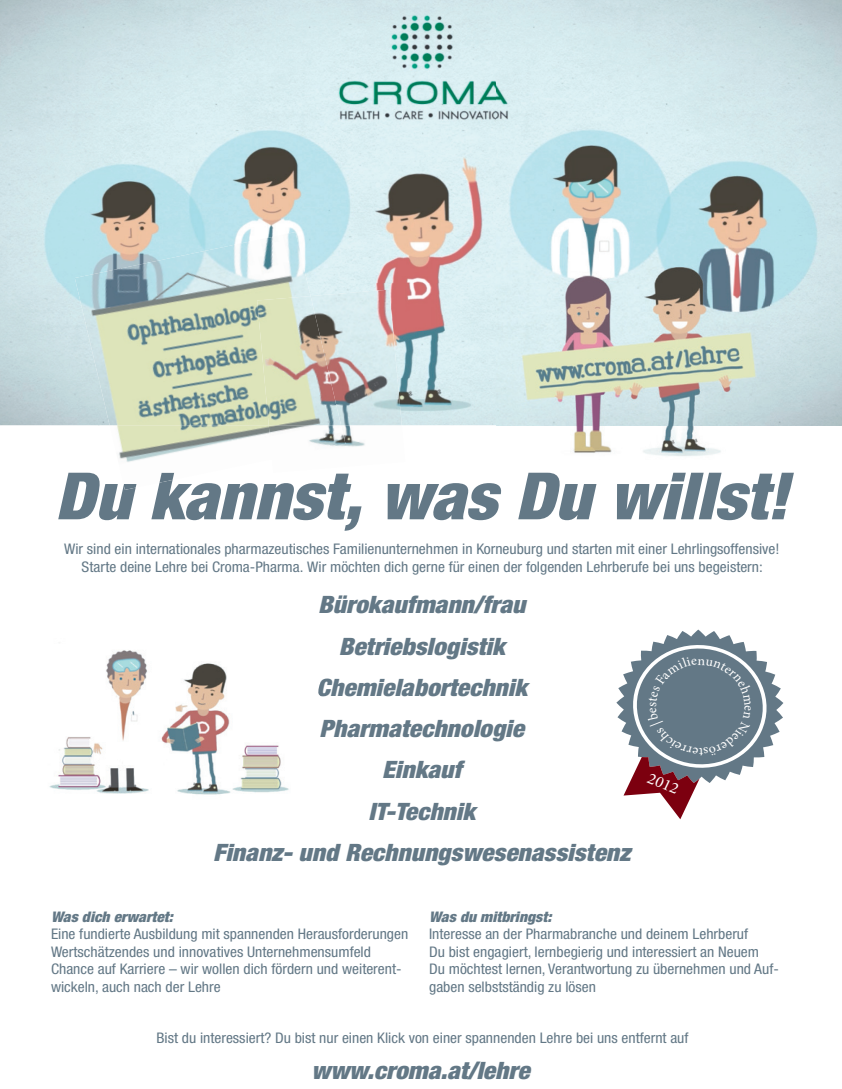
<style>
.page{position:relative;width:842px;height:1089px;background:#fff}
.page>*{position:absolute;margin:0;border:0;box-sizing:border-box;transform-origin:0 0}
.t1{font:italic 900 condensed 65.1px "Helvetica Neue LT Pro";letter-spacing:-.005em;color:#637886;scale:1.07 1}
.t2{font:italic 900 condensed 24px/41.1px "Helvetica Neue LT Pro";color:#637886;text-align:center;scale:1.07 1}
.t3{font:16.2px "Minion Pro";color:#fff;scale:1.04 1}
.t4{font:condensed 14.7px/17.7px "Helvetica Neue LT Pro";color:#637886;scale:1.07 1}
.s1{font-weight:900;font-style:italic}
</style>
<div class="page">
<img style="left:0;top:0;width:496px;height:283px">
<img style="left:496px;top:0;width:346px;height:236px">
<img style="left:770px;top:236px;width:72px;height:189px">
<img style="left:311px;top:283px;width:185px;height:48px">
<img style="left:402px;top:331px;width:94px;height:47px">
<img style="left:402px;top:378px;width:94px;height:47px">
<img style="left:496px;top:232px;width:274px;height:224px">
<img style="left:110px;top:425px;width:295px;height:48px">
<img style="left:124px;top:473px;width:50px;height:17px">
<img style="left:75px;top:232px;width:236px;height:193px">
<img style="left:311px;top:289px;width:91px;height:136px">
<img style="left:269px;top:425px;width:76px;height:34px">
<img style="left:257px;top:296px;width:84px;height:129px">
<img style="left:49px;top:650px;width:240px;height:145px">
<svg style="left:318px;top:684px;width:2px;height:12px"></svg>
<svg style="left:616px;top:629px;width:167px;height:190px"></svg>
<p class="t1" style="left:55px;top:457px;width:687px">Du kannst, was Du willst!</p>
<p class="t4" style="left:64px;top:540px;width:670px;text-align:center">Wir sind ein internationales pharmazeutisches Familienunternehmen in Korneuburg und starten mit einer Lehrlingsoffensive!<br>Starte deine Lehre bei Croma-Pharma. Wir möchten dich gerne für einen der folgenden Lehrberufe bei uns begeistern:</p>
<p class="t2" style="left:213px;top:584px;width:394px">Bürokaufmann/frau<br>Betriebslogistik<br>Chemielabortechnik<br>Pharmatechnologie<br>Einkauf<br>IT-Technik<br>Finanz- und Rechnungswesenassistenz</p>
<p class="t3" style="left:652px;top:767px;width:33px;rotate:23deg">2012</p>
<p class="t4" style="left:51px;top:907px;width:335px"><span class="s1">Was dich erwartet:<br></span>Eine fundierte Ausbildung mit spannenden Herausforderungen Wertschätzendes und innovatives Unternehmensumfeld Chance auf Karriere – wir wollen dich fördern und weiterent&shy;wickeln, auch nach der Lehre</p>
<p class="t4" style="left:429px;top:907px;width:328px"><span class="s1">Was du mitbringst:<br></span>Interesse an der Pharmabranche und deinem Lehrberuf<br>Du bist engagiert, lernbegierig und interessiert an Neuem<br>Du möchtest lernen, Verantwortung zu übernehmen und Auf&shy;gaben selbstständig zu lösen</p>
<p class="t4" style="left:156px;top:1028px;width:499px">Bist du interessiert? Du bist nur einen Klick von einer spannenden Lehre bei uns entfernt auf</p>
<p class="t2" style="left:311px;top:1049px;width:205px">www.croma.at/lehre</p>
</div>
